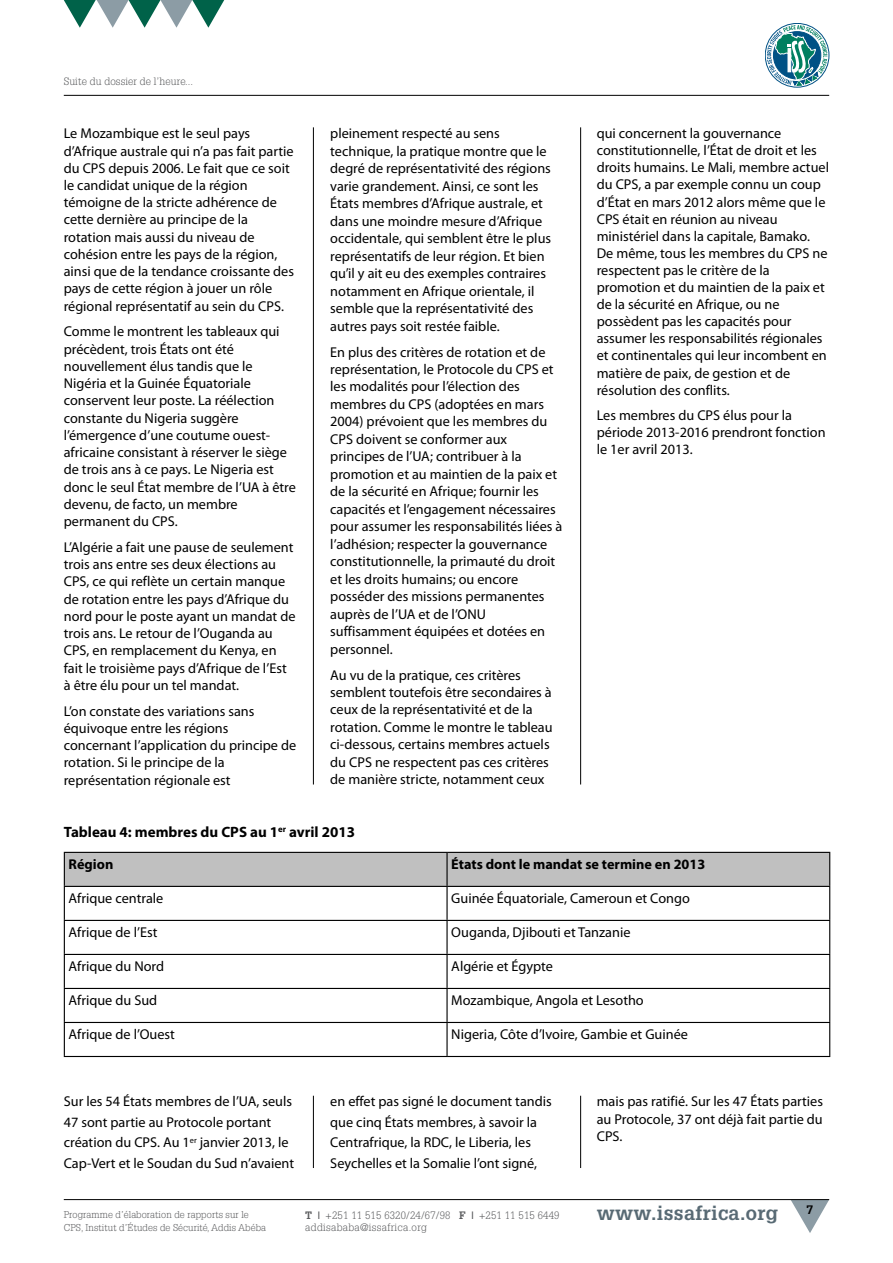
<style>
.page{position:relative;width:893px;height:1263px;background:#fff}
.page>*{position:absolute;margin:0;border:0;box-sizing:border-box;transform-origin:0 0}
.t1{font:700 19.5px "Glypha LT Std";letter-spacing:.02em;color:#586a74}
.t2{font:700 15px "Myriad Pro";color:#000}
.t3{font:14.25px/17.4px "Myriad Pro";color:#000}
.t4{font:700 14.25px "Myriad Pro";color:#000}
.t5{font:700 12px "Glypha LT Std";color:#000}
.t6{font:300 10.5px/12.6px "Glypha LT Std";letter-spacing:.02em;color:#58595b}
.t7{font:300 9.75px/12.6px "Glypha LT Std";letter-spacing:.01em;color:#58595b}
.s1{font-weight:700}
</style>
<div class="page">
<svg style="left:791px;top:1200px;width:38px;height:33px"></svg>
<hr style="left:64px;top:1199px;width:765px;height:1px;background:#000">
<hr style="left:64px;top:95px;width:765px;height:1px;background:#000">
<div style="left:765px;top:23px;width:64px;height:64px;border:1px solid #005185;border-radius:50%"></div>
<svg style="left:767px;top:25px;width:60px;height:61px"></svg>
<svg style="left:64px;top:0;width:160px;height:28px"></svg>
<hr style="left:313px;top:127px;width:1px;height:657px;background:#000">
<hr style="left:580px;top:127px;width:1px;height:657px;background:#000">
<div style="left:65px;top:853px;width:764px;height:33px;background:#c0c0c0"></div>
<svg style="left:65px;top:919px;width:764px;height:137px"></svg>
<hr style="left:64px;top:852px;width:383px;height:1px;background:#000">
<hr style="left:447px;top:852px;width:383px;height:1px;background:#000">
<hr style="left:64px;top:886px;width:383px;height:1px;background:#000">
<hr style="left:447px;top:886px;width:383px;height:1px;background:#000">
<hr style="left:64px;top:920px;width:383px;height:1px;background:#000">
<hr style="left:447px;top:920px;width:383px;height:1px;background:#000">
<hr style="left:64px;top:954px;width:383px;height:1px;background:#000">
<hr style="left:447px;top:954px;width:383px;height:1px;background:#000">
<hr style="left:64px;top:988px;width:383px;height:1px;background:#000">
<hr style="left:447px;top:988px;width:383px;height:1px;background:#000">
<hr style="left:64px;top:1022px;width:383px;height:1px;background:#000">
<hr style="left:447px;top:1022px;width:383px;height:1px;background:#000">
<hr style="left:64px;top:1056px;width:383px;height:1px;background:#000">
<hr style="left:447px;top:1056px;width:383px;height:1px;background:#000">
<hr style="left:64px;top:853px;width:1px;height:33px;background:#000">
<hr style="left:64px;top:887px;width:1px;height:33px;background:#000">
<hr style="left:64px;top:921px;width:1px;height:33px;background:#000">
<hr style="left:64px;top:955px;width:1px;height:33px;background:#000">
<hr style="left:64px;top:989px;width:1px;height:33px;background:#000">
<hr style="left:64px;top:1023px;width:1px;height:33px;background:#000">
<hr style="left:446px;top:853px;width:2px;height:33px;background:#000">
<hr style="left:829px;top:853px;width:1px;height:33px;background:#000">
<hr style="left:446px;top:887px;width:2px;height:33px;background:#000">
<hr style="left:829px;top:887px;width:1px;height:33px;background:#000">
<hr style="left:446px;top:921px;width:2px;height:33px;background:#000">
<hr style="left:829px;top:921px;width:1px;height:33px;background:#000">
<hr style="left:446px;top:955px;width:2px;height:33px;background:#000">
<hr style="left:829px;top:955px;width:1px;height:33px;background:#000">
<hr style="left:446px;top:989px;width:2px;height:33px;background:#000">
<hr style="left:829px;top:989px;width:1px;height:33px;background:#000">
<hr style="left:446px;top:1023px;width:2px;height:33px;background:#000">
<hr style="left:829px;top:1023px;width:1px;height:33px;background:#000">
<hr style="left:313px;top:1096px;width:1px;height:72px;background:#000">
<hr style="left:580px;top:1096px;width:1px;height:72px;background:#000">
<p class="t6" style="left:64px;top:75px;width:131px">Suite du dossier de l’heure...</p>
<p class="t3" style="left:64px;top:125px;width:232px">Le Mozambique est le seul pays d’Afrique australe qui n’a pas fait partie du CPS depuis 2006. Le fait que ce soit le candidat unique de la région témoigne de la stricte adhérence de cette dernière au principe de la rotation mais aussi du niveau de cohésion entre les pays de la région, ainsi que de la tendance croissante des pays de cette région à jouer un rôle régional représentatif au sein du CPS.</p>
<p class="t3" style="left:64px;top:323px;width:234px">Comme le montrent les tableaux qui précèdent, trois États ont été nouvellement élus tandis que le<br>Nigéria et la Guinée Équatoriale conservent leur poste. La réélection constante du Nigeria suggère l’émergence d’une coutume ouest&shy;africaine consistant à réserver le siège de trois ans à ce pays. Le Nigeria est donc le seul État membre de l’UA à être devenu, de facto, un membre permanent du CPS.</p>
<p class="t3" style="left:64px;top:538px;width:233px">L’Algérie a fait une pause de seulement trois ans entre ses deux élections au CPS, ce qui reflète un certain manque de rotation entre les pays d’Afrique du nord pour le poste ayant un mandat de trois ans. Le retour de l’Ouganda au CPS, en remplacement du Kenya, en fait le troisième pays d’Afrique de l’Est à être élu pour un tel mandat.</p>
<p class="t3" style="left:64px;top:702px;width:234px">L’on constate des variations sans équivoque entre les régions concernant l’application du principe de rotation. Si le principe de la représentation régionale est</p>
<p class="t3" style="left:330px;top:125px;width:222px">pleinement respecté au sens technique, la pratique montre que le degré de représentativité des régions varie grandement. Ainsi, ce sont les États membres d’Afrique australe, et dans une moindre mesure d’Afrique occidentale, qui semblent être le plus représentatifs de leur région. Et bien qu’il y ait eu des exemples contraires notamment en Afrique orientale, il semble que la représentativité des autres pays soit restée faible.</p>
<p class="t3" style="left:330px;top:343px;width:234px">En plus des critères de rotation et de représentation, le Protocole du CPS et les modalités pour l’élection des membres du CPS (adoptées en mars 2004) prévoient que les membres du CPS doivent se conformer aux principes de l’UA; contribuer à la promotion et au maintien de la paix et de la sécurité en Afrique; fournir les capacités et l’engagement nécessaires pour assumer les responsabilités liées à l’adhésion; respecter la gouvernance constitutionnelle, la primauté du droit et les droits humains; ou encore posséder des missions permanentes auprès de l’UA et de l’ONU suffisamment équipées et dotées en personnel.</p>
<p class="t3" style="left:330px;top:666px;width:224px">Au vu de la pratique, ces critères semblent toutefois être secondaires à ceux de la représentativité et de la rotation. Comme le montre le tableau ci-dessous, certains membres actuels du CPS ne respectent pas ces critères de manière stricte, notamment ceux</p>
<p class="t3" style="left:597px;top:125px;width:234px">qui concernent la gouvernance constitutionnelle, l’État de droit et les droits humains. Le Mali, membre actuel du CPS, a par exemple connu un coup d’État en mars 2012 alors même que le CPS était en réunion au niveau ministériel dans la capitale, Bamako.<br>De même, tous les membres du CPS ne respectent pas le critère de la promotion et du maintien de la paix et de la sécurité en Afrique, ou ne possèdent pas les capacités pour assumer les responsabilités régionales et continentales qui leur incombent en matière de paix, de gestion et de résolution des conflits.</p>
<p class="t3" style="left:597px;top:407px;width:230px">Les membres du CPS élus pour la période 2013-2016 prendront fonction le 1er avril 2013.</p>
<p class="t2" style="left:64px;top:822px;width:293px">Tableau 4: membres du CPS au 1<sup>er</sup> avril 2013</p>
<p class="t4" style="left:69px;top:855px;width:46px">Région</p>
<p class="t4" style="left:451px;top:855px;width:255px">États dont le mandat se termine en 2013</p>
<p class="t3" style="left:69px;top:889px;width:96px">Afrique centrale</p>
<p class="t3" style="left:451px;top:889px;width:240px">Guinée Équatoriale, Cameroun et Congo</p>
<p class="t3" style="left:69px;top:923px;width:90px">Afrique de l’Est</p>
<p class="t3" style="left:451px;top:923px;width:181px">Ouganda, Djibouti et Tanzanie</p>
<p class="t3" style="left:69px;top:957px;width:97px">Afrique du Nord</p>
<p class="t3" style="left:451px;top:957px;width:103px">Algérie et Égypte</p>
<p class="t3" style="left:69px;top:991px;width:90px">Afrique du Sud</p>
<p class="t3" style="left:451px;top:991px;width:194px">Mozambique, Angola et Lesotho</p>
<p class="t3" style="left:69px;top:1025px;width:108px">Afrique de l’Ouest</p>
<p class="t3" style="left:451px;top:1025px;width:238px">Nigeria, Côte d’Ivoire, Gambie et Guinée</p>
<p class="t3" style="left:64px;top:1091px;width:232px;line-height:20.5px">Sur les 54 États membres de l’UA, seuls 47 sont partie au Protocole portant création du CPS. Au 1<sup>er</sup> janvier 2013, le Cap-Vert et le Soudan du Sud n’avaient</p>
<p class="t3" style="left:330px;top:1091px;width:223px;line-height:20.5px">en effet pas signé le document tandis que cinq États membres, à savoir la Centrafrique, la RDC, le Liberia, les Seychelles et la Somalie l’ont signé,</p>
<p class="t3" style="left:597px;top:1093px;width:228px;text-align:justify">mais pas ratifié. Sur les 47 États parties au Protocole, 37 ont déjà fait partie du CPS.</p>
<p class="t7" style="left:64px;top:1208px;width:204px">Programme d’élaboration de rapports sur le<br>CPS, Institut d’Études de Sécurité, Addis Abéba</p>
<p class="t6" style="left:305px;top:1209px;width:256px"><span class="s1">T |</span> +251 11 515 6320/24/67/98 <span class="s1">F |</span> +251 11 515 6449 addisababa@issafrica.org</p>
<h1 class="t1" style="left:597px;top:1201px;width:183px">www.issafrica.org</h1>
<p class="t5" style="left:806px;top:1202px;width:8px">7</p>
</div>
